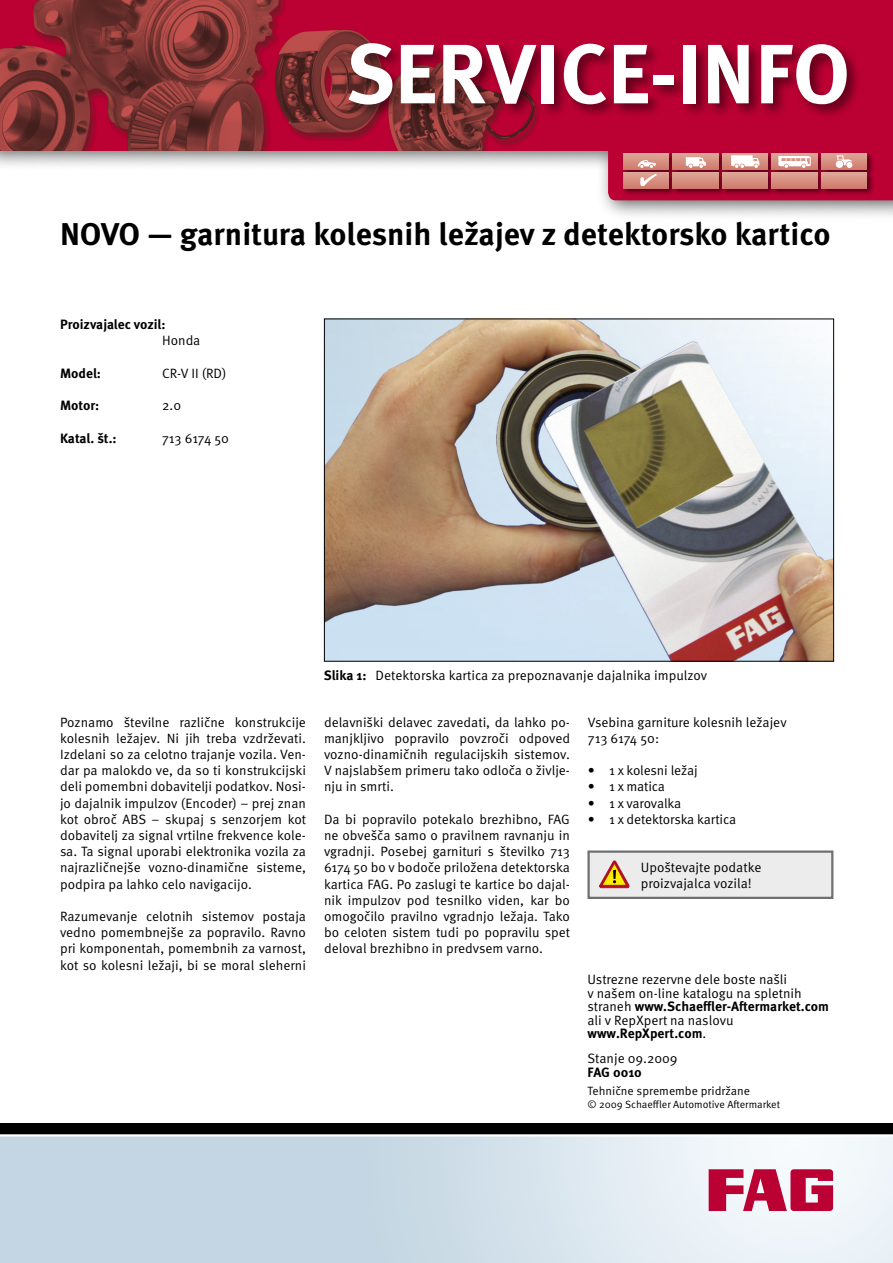
<style>
.page{position:relative;width:893px;height:1263px;background:#fff}
.page>*{position:absolute;margin:0;border:0;box-sizing:border-box;transform-origin:0 0}
.t1{font:700 84px "Meta Pro";color:#fff}
.t2{font:700 31.5px "Meta Pro";letter-spacing:-.005em;color:#000}
.t3{font:13.5px/16.2px "Meta Pro Norm";letter-spacing:-.005em;color:#000;text-align:justify}
.t4{font:700 13.5px "Meta Pro";color:#000}
.t5{font:12px "Meta Pro Norm";color:#000}
.t6{font:10.5px "Meta Pro Norm";color:#000}
.s1{font-family:"Meta Pro";font-weight:700}
.s2{font-family:"Meta Pro Norm";font-weight:400}
</style>
<div class="page">
<div style="left:0;top:1123px;width:893px;height:12px;background:#000"></div>
<hr style="left:0;top:1134px;width:893px;height:2px;background:#fff">
<svg style="left:709px;top:1169px;width:124px;height:42px"></svg>
<div style="left:0;top:0;width:893px;height:222px;background:#000;opacity:.6"></div>
<img style="left:0;top:0;width:893px;height:150px">
<div style="left:345px;top:39px;width:518px;height:81px;background:#000;opacity:.5"></div>
<svg style="left:608px;top:150px;width:285px;height:50px;background:#c35865"></svg>
<div style="left:589px;top:852px;width:243px;height:46px;background:#ececed"></div>
<div style="left:587px;top:850px;width:246px;height:49px;border:2px solid #6f7072"></div>
<svg style="left:599px;top:861px;width:30px;height:27px"></svg>
<img style="left:326px;top:321px;width:506px;height:339px">
<h1 class="t1" style="left:345px;top:8px;width:506px">SERVICE-INFO</h1>
<h2 class="t2" style="left:60px;top:209px;width:772px">NOVO — garnitura kolesnih ležajev z detektorsko kartico</h2>
<p class="t4" style="left:60px;top:314px;width:107px">Proizvajalec vozil:</p>
<p class="t3" style="left:162px;top:332px;width:40px">Honda</p>
<p class="t4" style="left:60px;top:362px;width:43px">Model:</p>
<p class="t3" style="left:162px;top:364px;width:66px">CR-V II (RD)</p>
<p class="t4" style="left:60px;top:395px;width:41px">Motor:</p>
<p class="t3" style="left:162px;top:396px;width:21px">2.0</p>
<p class="t4" style="left:60px;top:427px;width:58px">Katal. št.:</p>
<p class="t3" style="left:162px;top:429px;width:69px">713 6174 50</p>
<p class="t3" style="left:60px;top:713px;width:248px">Poznamo številne različne konstrukcije kolesnih ležajev. Ni jih treba vzdrževati.<br>Izdelani so za celotno trajanje vozila. Ven&shy;dar pa malokdo ve, da so ti konstrukcijski deli pomembni dobavitelji podatkov. Nosi&shy;jo dajalnik impulzov (Encoder) – prej znan kot obroč ABS – skupaj s senzorjem kot dobavitelj za signal vrtilne frekvence kole&shy;sa. Ta signal uporabi elektronika vozila za najrazličnejše vozno-dinamične sisteme, podpira pa lahko celo navigacijo.</p>
<p class="t3" style="left:60px;top:907px;width:247px">Razumevanje celotnih sistemov postaja vedno pomembnejše za popravilo. Ravno pri komponentah, pomembnih za varnost, kot so kolesni ležaji, bi se moral sleherni</p>
<p class="t3" style="left:324px;top:666px;width:385px"><span class="s1">Slika 1:</span> Detektorska kartica za prepoznavanje dajalnika impulzov</p>
<p class="t3" style="left:324px;top:713px;width:248px">delavniški delavec zavedati, da lahko po&shy;manjkljivo popravilo povzroči odpoved vozno-dinamičnih regulacijskih sistemov.<br>V najslabšem primeru tako odloča o življe&shy;nju in smrti.</p>
<p class="t3" style="left:324px;top:810px;width:248px">Da bi popravilo potekalo brezhibno, FAG ne obvešča samo o pravilnem ravnanju in vgradnji. Posebej garnituri s številko 713<br>6174 50 bo v bodoče priložena detektorska kartica FAG. Po zaslugi te kartice bo dajal&shy;nik impulzov pod tesnilko viden, kar bo omogočilo pravilno vgradnjo ležaja. Tako bo celoten sistem tudi po popravilu spet deloval brezhibno in predvsem varno.</p>
<p class="t3" style="left:588px;top:713px;width:200px">Vsebina garniture kolesnih ležajev<br>713 6174 50:</p>
<p class="t3" style="left:588px;top:761px;width:111px">• 1 x kolesni ležaj</p>
<p class="t3" style="left:588px;top:778px;width:79px">• 1 x matica</p>
<p class="t3" style="left:588px;top:794px;width:95px">• 1 x varovalka</p>
<p class="t3" style="left:588px;top:810px;width:150px">• 1 x detektorska kartica</p>
<p class="t3" style="left:641px;top:858px;width:122px">Upoštevajte podatke proizvajalca vozila!</p>
<p class="t3" style="left:587px;top:972px;width:216px;line-height:13.5px">Ustrezne rezervne dele boste našli<br>v našem on-line katalogu na spletnih</p>
<p class="t4" style="left:587px;top:996px;width:243px"><span class="s2">straneh</span> www.Schaeffler-Aftermarket.com</p>
<p class="t3" style="left:587px;top:1011px;width:148px">ali v RepXpert na naslovu</p>
<p class="t4" style="left:587px;top:1023px;width:120px">www.RepXpert.com<span class="s2">.</span></p>
<p class="t3" style="left:587px;top:1050px;width:92px">Stanje 09.2009</p>
<p class="t4" style="left:587px;top:1062px;width:56px">FAG 0010</p>
<p class="t5" style="left:587px;top:1082px;width:164px">Tehnične spremembe pridržane</p>
<p class="t6" style="left:587px;top:1097px;width:194px">© 2009 Schaeffler Automotive Aftermarket</p>
</div>
